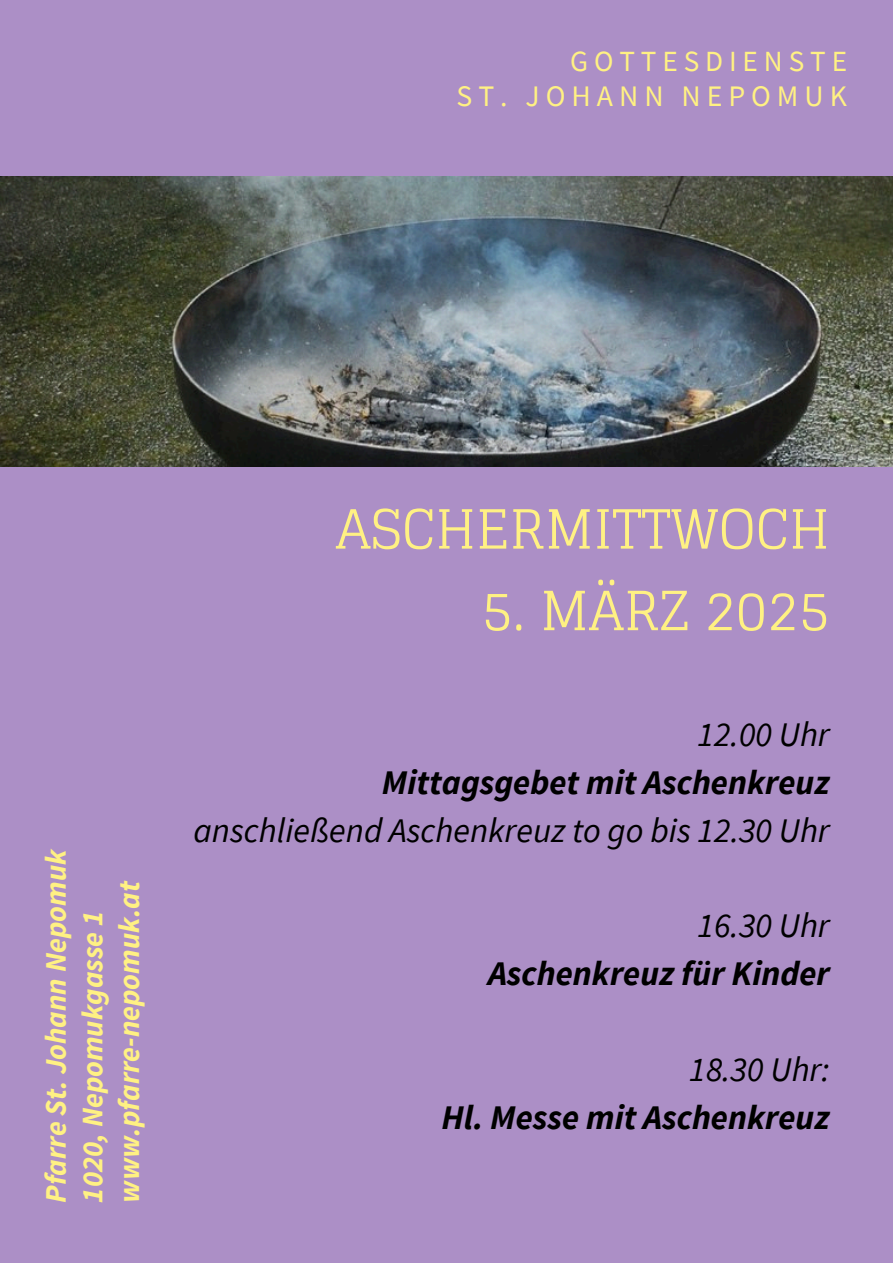
<style>
.page{position:relative;width:893px;height:1263px;background:#ac8fc6}
.page>*{position:absolute;margin:0;border:0;box-sizing:border-box;transform-origin:0 0}
.t1{font:54px "Glegoo";color:#fff183}
.t2{font:italic 34.5px/47.8px "Source Sans Pro";color:#000;text-align:right}
.t3{font:italic 700 34.5px/47.8px "Source Sans Pro";color:#000;text-align:right}
.t4{font:italic 700 29.78px "Source Sans Pro";color:#fff183}
.t5{font:29.78px "Source Sans Pro";letter-spacing:.2em;color:#fff183}
.t6{font:29.25px "Source Sans Pro";letter-spacing:.2em;color:#fff183}
.s1{font-weight:700}
.s2{font-weight:400}
</style>
<div class="page">
<img style="left:0;top:177px;width:893px;height:290px">
<h2 class="t6" style="left:570px;top:42px;width:278px">GOTTESDIENSTE</h2>
<h2 class="t5" style="left:456px;top:77px;width:392px">ST. JOHANN NEPOMUK</h2>
<p class="t4" style="left:37px;top:1202px;width:355px;rotate:-90deg">Pfarre St. Johann Nepomuk</p>
<h1 class="t4" style="left:73px;top:1202px;width:293px;rotate:-90deg">1020, Nepomukgasse 1</h1>
<h2 class="t4" style="left:110px;top:1202px;width:323px;rotate:-90deg">www.pfarre-nepomuk.at</h2>
<h3 class="t1" style="left:335px;top:498px;width:495px">ASCHERMITTWOCH</h3>
<h3 class="t1" style="left:481px;top:580px;width:350px">5. MÄRZ 2025</h3>
<p class="t2" style="left:193px;top:710px;width:638px">12.00 Uhr<br><span class="s1">Mittagsgebet mit Aschenkreuz </span>anschließend Aschenkreuz to go bis 12.30 Uhr</p>
<p class="t3" style="left:488px;top:901px;width:343px"><span class="s2">16.30 Uhr<br></span>Aschenkreuz für Kinder</p>
<p class="t3" style="left:441px;top:1044px;width:390px"><span class="s2">18.30 Uhr:<br></span>Hl. Messe mit Aschenkreuz</p>
</div>
